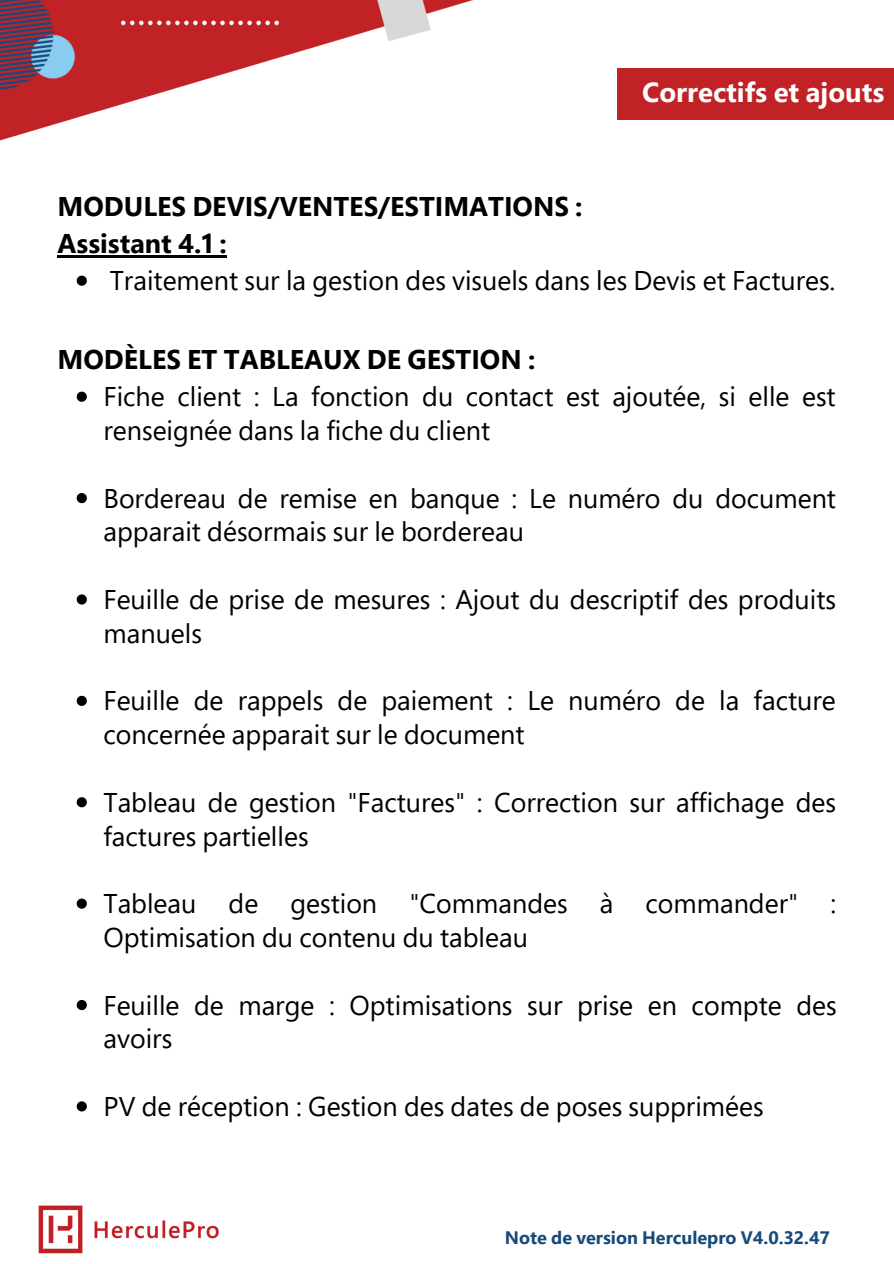
<style>
.page{position:relative;width:894px;height:1264px;background:#fff}
.page>*{position:absolute;margin:0;border:0;box-sizing:border-box;transform-origin:0 0}
.t1{font:700 27.45px "Segoe Pro";color:#fff}
.t2{font:27px/33.8px "Segoe Pro";color:#000}
.t3{font:700 27px "Segoe Pro";color:#000}
.t4{font:700 18px "Segoe Pro";color:#174a7a}
</style>
<div class="page">
<img style="left:0;top:0;width:474px;height:504px">
<div style="left:617px;top:68px;width:276px;height:52px;background:#c02226"></div>
<img style="left:38px;top:1205px;width:181px;height:49px">
<svg style="left:77px;top:275px;width:10px;height:11px"></svg>
<svg style="left:77px;top:391px;width:10px;height:11px"></svg>
<svg style="left:77px;top:493px;width:10px;height:10px"></svg>
<svg style="left:77px;top:594px;width:10px;height:10px"></svg>
<svg style="left:77px;top:695px;width:10px;height:11px"></svg>
<svg style="left:77px;top:797px;width:10px;height:10px"></svg>
<svg style="left:77px;top:898px;width:10px;height:10px"></svg>
<svg style="left:77px;top:1000px;width:10px;height:10px"></svg>
<svg style="left:77px;top:1101px;width:10px;height:10px"></svg>
<hr style="left:58px;top:255px;width:169px;height:2px;background:#000">
<p class="t3" style="left:58px;top:187px;width:526px">MODULES DEVIS/VENTES/ESTIMATIONS :</p>
<p class="t3" style="left:58px;top:224px;width:171px">Assistant 4.1 :</p>
<p class="t1" style="left:642px;top:73px;width:244px">Correctifs et ajouts</p>
<p class="t2" style="left:110px;top:263px;width:727px">Traitement sur la gestion des visuels dans les Devis et Factures.</p>
<p class="t3" style="left:58px;top:340px;width:479px">MODÈLES ET TABLEAUX DE GESTION :</p>
<p class="t2" style="left:103px;top:379px;width:733px">Fiche client : La fonction du contact est ajoutée, si elle est renseignée dans la fiche du client</p>
<p class="t2" style="left:103px;top:480px;width:733px">Bordereau de remise en banque : Le numéro du document apparait désormais sur le bordereau</p>
<p class="t2" style="left:103px;top:581px;width:733px">Feuille de prise de mesures : Ajout du descriptif des produits manuels</p>
<p class="t2" style="left:103px;top:683px;width:733px">Feuille de rappels de paiement : Le numéro de la facture concernée apparait sur le document</p>
<p class="t2" style="left:103px;top:784px;width:733px">Tableau de gestion "Factures" : Correction sur affichage des factures partielles</p>
<p class="t2" style="left:103px;top:885px;width:734px">Tableau de gestion "Commandes à commander" :<br>Optimisation du contenu du tableau</p>
<p class="t2" style="left:103px;top:987px;width:734px">Feuille de marge : Optimisations sur prise en compte des avoirs</p>
<p class="t2" style="left:103px;top:1088px;width:661px">PV de réception : Gestion des dates de poses supprimées</p>
<p class="t4" style="left:505px;top:1224px;width:326px">Note de version Herculepro V4.0.32.47</p>
</div>
